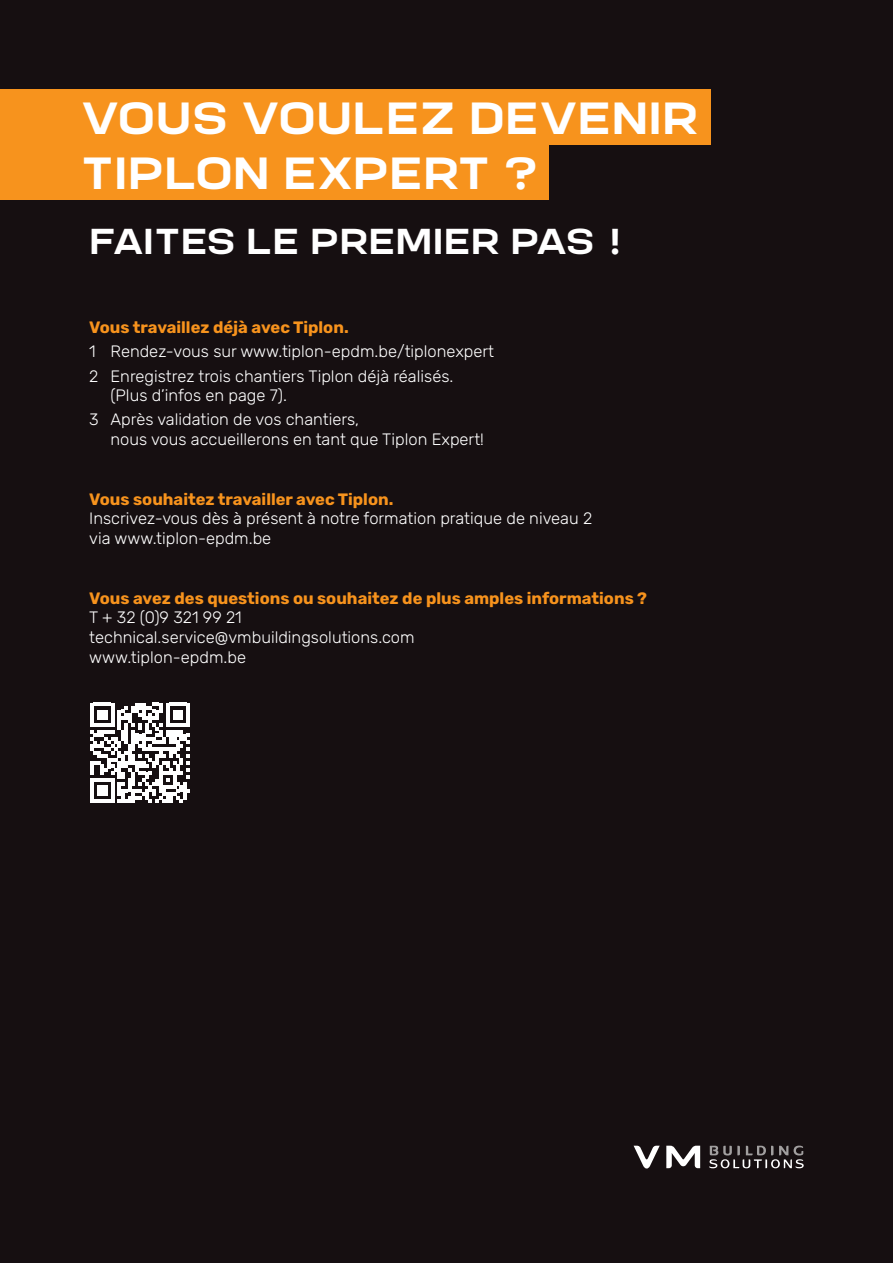
<style>
.page{position:relative;width:893px;height:1263px;background:#160f11}
.page>*{position:absolute;margin:0;border:0;box-sizing:border-box;transform-origin:0 0}
.t1{font:500 expanded 45px/55.3px "Manual";color:#fff}
.t2{font:500 expanded 36px "Manual";color:#fff}
.t3{font:300 16.5px/19.8px "Rubik";color:#fff}
.t4{font:700 16.5px "Rubik";color:#f7931d}
</style>
<div class="page">
<svg style="left:709px;top:1145px;width:95px;height:23px"></svg>
<svg style="left:634px;top:1146px;width:66px;height:22px"></svg>
<div style="left:0;top:89px;width:710px;height:56px;background:#f7931d"></div>
<div style="left:0;top:145px;width:549px;height:55px;background:#f7931d"></div>
<svg style="left:90px;top:703px;width:100px;height:100px"></svg>
<h1 class="t1" style="left:81px;top:92px;width:619px">VOUS VOULEZ DEVENIR<br>TIPLON EXPERT ?</h1>
<h2 class="t2" style="left:89px;top:219px;width:533px">FAITES LE PREMIER PAS !</h2>
<p class="t4" style="left:89px;top:318px;width:261px">Vous travaillez déjà avec Tiplon.</p>
<p class="t3" style="left:89px;top:340px;width:406px;line-height:24px">1 Rendez-vous sur www.tiplon-epdm.be/tiplonexpert<br>2 Enregistrez trois chantiers Tiplon déjà réalisés.</p>
<p class="t3" style="left:89px;top:384px;width:271px;line-height:24px;text-indent:21px">(Plus d’infos en page 7).<br>3 Après validation de vos chantiers,</p>
<p class="t3" style="left:111px;top:430px;width:375px">nous vous accueillerons en tant que Tiplon Expert!</p>
<p class="t4" style="left:89px;top:490px;width:306px">Vous souhaitez travailler avec Tiplon.</p>
<p class="t3" style="left:89px;top:509px;width:504px">Inscrivez-vous dès à présent à notre formation pratique de niveau 2 via www.tiplon-epdm.be</p>
<p class="t4" style="left:89px;top:589px;width:559px">Vous avez des questions ou souhaitez de plus amples informations ?</p>
<p class="t3" style="left:89px;top:608px;width:327px">T + 32 (0)9 321 99 21 technical.service@vmbuildingsolutions.com www.tiplon-epdm.be</p>
</div>
